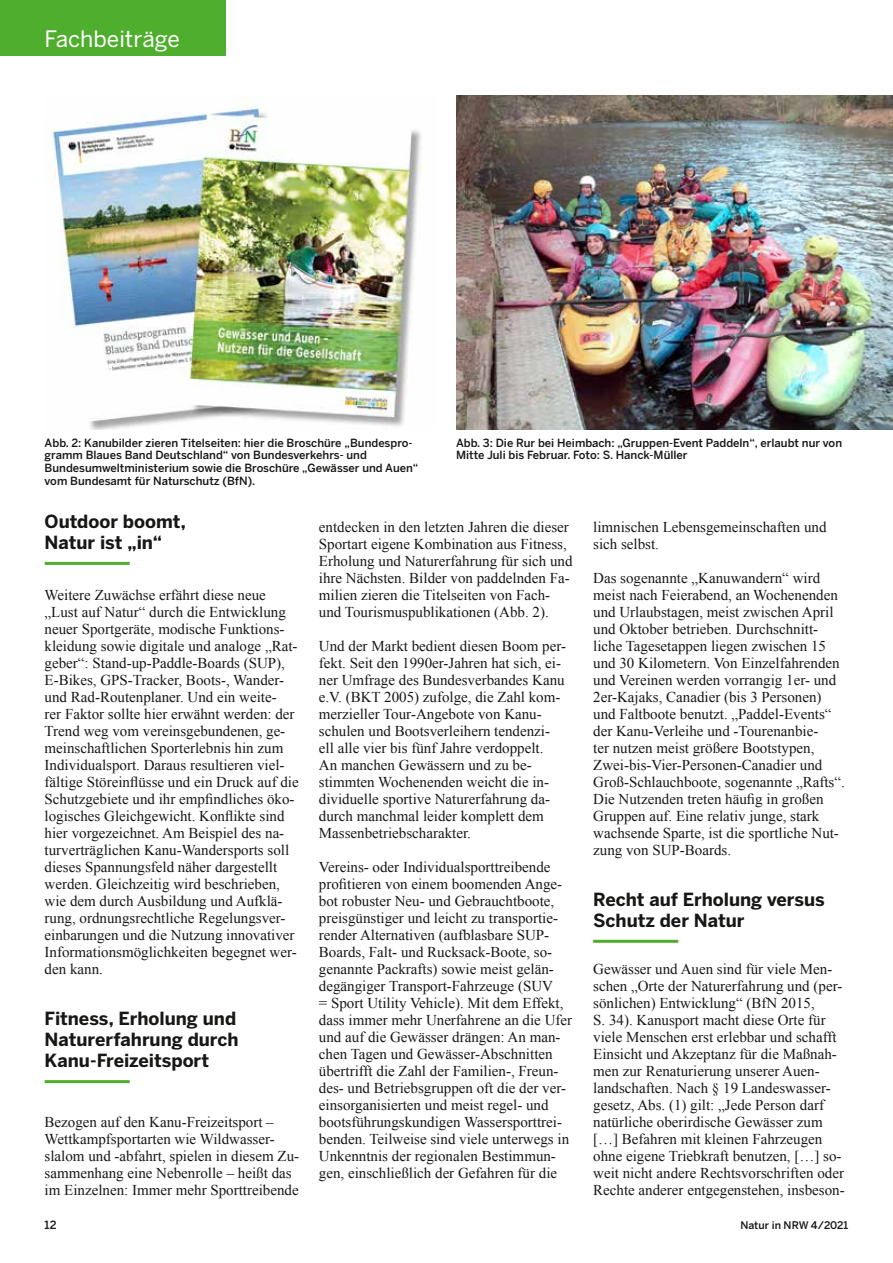
<style>
.page{position:relative;width:893px;height:1263px;background:#fff}
.page>*{position:absolute;margin:0;border:0;box-sizing:border-box;transform-origin:0 0}
.t1{font:22.5px "Benton Sans";color:#fff}
.t2{font:700 18px/21.3px "Benton Sans";letter-spacing:-.005em;color:#181716}
.t3{font:15px/17px "Times New Roman";color:#181716}
.t4{font:500 11.25px/12.8px "Benton Sans";color:#181716}
.t5{font:500 10.5px "Benton Sans";color:#181716}
</style>
<div class="page">
<hr style="left:45px;top:562px;width:85px;height:3px;background:#4fae2e">
<hr style="left:45px;top:1080px;width:85px;height:3px;background:#4fae2e">
<hr style="left:593px;top:940px;width:85px;height:3px;background:#4fae2e">
<img style="left:49px;top:105px;width:374px;height:324px">
<img style="left:456px;top:96px;width:437px;height:333px">
<div style="left:0;top:0;width:225px;height:55px;background:#4fae2e"></div>
<h1 class="t1" style="left:45px;top:25px;width:137px">Fachbeiträge</h1>
<p class="t4" style="left:45px;top:436px;width:375px">Abb. 2: Kanubilder zieren Titelseiten: hier die Broschüre „Bundespro&shy;gramm Blaues Band Deutschland“ von Bundesverkehrs- und Bundesumweltministerium sowie die Broschüre „Gewässer und Auen“ vom Bundesamt für Naturschutz (BfN).</p>
<p class="t4" style="left:456px;top:436px;width:388px">Abb. 3: Die Rur bei Heimbach: „Gruppen-Event Paddeln“, erlaubt nur von<br>Mitte Juli bis Februar. Foto: S. Hanck-Müller</p>
<p class="t2" style="left:45px;top:510px;width:143px">Outdoor boomt,<br>Natur ist „in“</p>
<p class="t3" style="left:45px;top:586px;width:256px">Weitere Zuwächse erfährt diese neue „Lust auf Natur“ durch die Entwicklung neuer Sportgeräte, modische Funktions&shy;kleidung sowie digitale und analoge „Rat&shy;geber“: Stand-up-Paddle-Boards (SUP), E-Bikes, GPS-Tracker, Boots-, Wander&shy;und Rad-Routenplaner. Und ein weite-<br>rer Faktor sollte hier erwähnt werden: der Trend weg vom vereinsgebundenen, ge&shy;meinschaftlichen Sporterlebnis hin zum Individualsport. Daraus resultieren viel&shy;fältige Störeinflüsse und ein Druck auf die Schutzgebiete und ihr empfindliches öko&shy;logisches Gleichgewicht. Konflikte sind hier vorgezeichnet. Am Beispiel des na&shy;turverträglichen Kanu-Wandersports soll dieses Spannungsfeld näher dargestellt werden. Gleichzeitig wird beschrieben, wie dem durch Ausbildung und Aufklä&shy;rung, ordnungsrechtliche Regelungsver&shy;einbarungen und die Nutzung innovativer Informationsmöglichkeiten begegnet wer&shy;den kann.</p>
<p class="t2" style="left:45px;top:1007px;width:195px">Fitness, Erholung und<br>Naturerfahrung durch<br>Kanu-Freizeitsport</p>
<p class="t3" style="left:45px;top:1113px;width:256px">Bezogen auf den Kanu-Freizeitsport – Wettkampfsportarten wie Wildwasser&shy;slalom und -abfahrt, spielen in diesem Zu&shy;sammenhang eine Nebenrolle – heißt das im Einzelnen: Immer mehr Sporttreibende</p>
<p class="t3" style="left:319px;top:518px;width:255px">entdecken in den letzten Jahren die dieser Sportart eigene Kombination aus Fitness, Erholung und Naturerfahrung für sich und ihre Nächsten. Bilder von paddelnden Fa&shy;milien zieren die Titelseiten von Fach&shy;und Tourismuspublikationen (Abb. 2).</p>
<p class="t3" style="left:319px;top:637px;width:249px">Und der Markt bedient diesen Boom per&shy;fekt. Seit den 1990er-Jahren hat sich, ei&shy;ner Umfrage des Bundesverbandes Kanu e.V. (BKT 2005) zufolge, die Zahl kom&shy;merzieller Tour-Angebote von Kanu&shy;schulen und Bootsverleihern tendenzi&shy;ell alle vier bis fünf Jahre verdoppelt.<br>An manchen Gewässern und zu be&shy;stimmten Wochenenden weicht die in&shy;dividuelle sportive Naturerfahrung da&shy;durch manchmal leider komplett dem Massenbetriebscharakter.</p>
<p class="t3" style="left:319px;top:858px;width:255px">Vereins- oder Individualsporttreibende profitieren von einem boomenden Ange&shy;bot robuster Neu- und Gebrauchtboote, preisgünstiger und leicht zu transportie&shy;render Alternativen (aufblasbare SUP-Boards, Falt- und Rucksack-Boote, so&shy;genannte Packrafts) sowie meist gelän&shy;degängiger Transport-Fahrzeuge (SUV<br>= Sport Utility Vehicle). Mit dem Effekt, dass immer mehr Unerfahrene an die Ufer und auf die Gewässer drängen: An man&shy;chen Tagen und Gewässer-Abschnitten übertrifft die Zahl der Familien-, Freun&shy;des- und Betriebsgruppen oft die der ver&shy;einsorganisierten und meist regel- und bootsführungskundigen Wassersporttrei&shy;benden. Teilweise sind viele unterwegs in Unkenntnis der regionalen Bestimmun&shy;gen, einschließlich der Gefahren für die</p>
<p class="t3" style="left:593px;top:518px;width:235px">limnischen Lebensgemeinschaften und sich selbst.</p>
<p class="t3" style="left:593px;top:569px;width:253px">Das sogenannte „Kanuwandern“ wird meist nach Feierabend, an Wochenenden und Urlaubstagen, meist zwischen April und Oktober betrieben. Durchschnitt&shy;liche Tagesetappen liegen zwischen 15 und 30 Kilometern. Von Einzelfahrenden und Vereinen werden vorrangig 1er- und 2er-Kajaks, Canadier (bis 3 Personen) und Faltboote benutzt. „Paddel-Events“ der Kanu-Verleihe und -Tourenanbie-<br>ter nutzen meist größere Bootstypen, Zwei-bis-Vier-Personen-Canadier und Groß-Schlauchboote, sogenannte „Rafts“.<br>Die Nutzenden treten häufig in großen Gruppen auf. Eine relativ junge, stark wachsende Sparte, ist die sportliche Nut&shy;zung von SUP-Boards.</p>
<p class="t2" style="left:593px;top:888px;width:233px">Recht auf Erholung versus<br>Schutz der Natur</p>
<p class="t3" style="left:593px;top:960px;width:253px">Gewässer und Auen sind für viele Men&shy;schen „Orte der Naturerfahrung und (per&shy;sönlichen) Entwicklung“ (BfN 2015,<br>S. 34). Kanusport macht diese Orte für viele Menschen erst erlebbar und schafft Einsicht und Akzeptanz für die Maßnah&shy;men zur Renaturierung unserer Auen&shy;landschaften. Nach § 19 Landeswasser&shy;gesetz, Abs. (1) gilt: „Jede Person darf natürliche oberirdische Gewässer zum […] Befahren mit kleinen Fahrzeugen ohne eigene Triebkraft benutzen, […] so&shy;weit nicht andere Rechtsvorschriften oder Rechte anderer entgegenstehen, insbeson-</p>
<p class="t4" style="left:45px;top:1218px;width:13px">12</p>
<p class="t5" style="left:740px;top:1219px;width:109px">Natur in NRW 4/2021</p>
</div>
